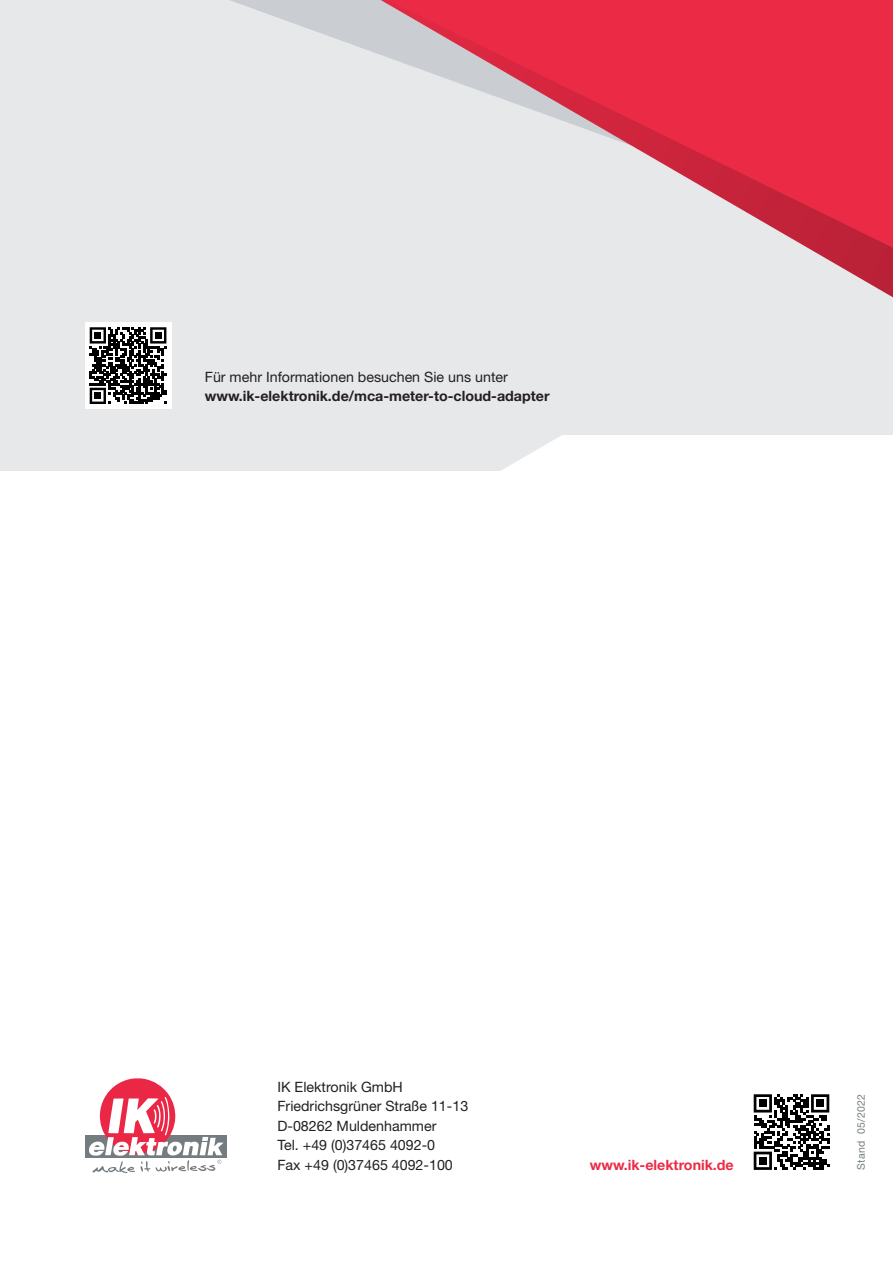
<style>
.page{position:relative;width:893px;height:1263px;background:#fff}
.page>*{position:absolute;margin:0;border:0;box-sizing:border-box;transform-origin:0 0}
.txt{font:14.25px "Helvetica Neue LT Std";color:#231f20}
.t1{font:700 14.25px "Helvetica Neue LT Std";color:#231f20}
.txt-2{font:700 14.25px "Helvetica Neue LT Std";color:#eb2b46}
.txt-3{font:10.5px "Helvetica Neue LT Std";letter-spacing:.025em;color:#757c80}
</style>
<div class="page">
<div style="left:0;top:0;width:893px;height:471px;background:#e6e8ea"></div>
<svg style="left:501px;top:435px;width:62px;height:36px"></svg>
<div style="left:563px;top:435px;width:330px;height:65px;background:#fff"></div>
<svg style="left:230px;top:0;width:111px;height:40px;fill:#cccfd3"></svg>
<svg style="left:341px;top:0;width:552px;height:298px"></svg>
<div style="left:85px;top:1135px;width:142px;height:22px;background:#757c80"></div>
<svg style="left:89px;top:1078px;width:135px;height:95px"></svg>
<svg style="left:754px;top:1094px;width:75px;height:76px"></svg>
<div style="left:759px;top:1099px;width:8px;height:8px;background:#000001"></div>
<div style="left:816px;top:1099px;width:8px;height:8px;background:#000001"></div>
<div style="left:759px;top:1157px;width:8px;height:8px;background:#000001"></div>
<div style="left:85px;top:323px;width:86px;height:86px;background:#fff"></div>
<svg style="left:90px;top:327px;width:76px;height:77px"></svg>
<div style="left:94px;top:332px;width:7px;height:7px;background:#000001"></div>
<div style="left:155px;top:332px;width:7px;height:7px;background:#000001"></div>
<div style="left:94px;top:392px;width:7px;height:7px;background:#000001"></div>
<p class="txt" style="left:205px;top:368px;width:305px">Für mehr Informationen besuchen Sie uns unter</p>
<p class="t1" style="left:205px;top:387px;width:346px">www.ik-elektronik.de/mca-meter-to-cloud-adapter</p>
<p class="txt" style="left:277px;top:1078px;width:127px">IK Elektronik GmbH</p>
<p class="txt" style="left:277px;top:1098px;width:192px">Friedrichsgrüner Straße 11-13</p>
<p class="txt" style="left:277px;top:1117px;width:160px">D-08262 Muldenhammer</p>
<p class="txt" style="left:277px;top:1137px;width:159px">Tel. +49 (0)37465 4092-0</p>
<p class="txt" style="left:277px;top:1156px;width:177px">Fax +49 (0)37465 4092-100</p>
<p class="txt-2" style="left:590px;top:1156px;width:146px">www.ik-elektronik.de</p>
<p class="txt-3" style="left:855px;top:1170px;width:77px;rotate:-90deg">Stand 05/2022</p>
</div>
